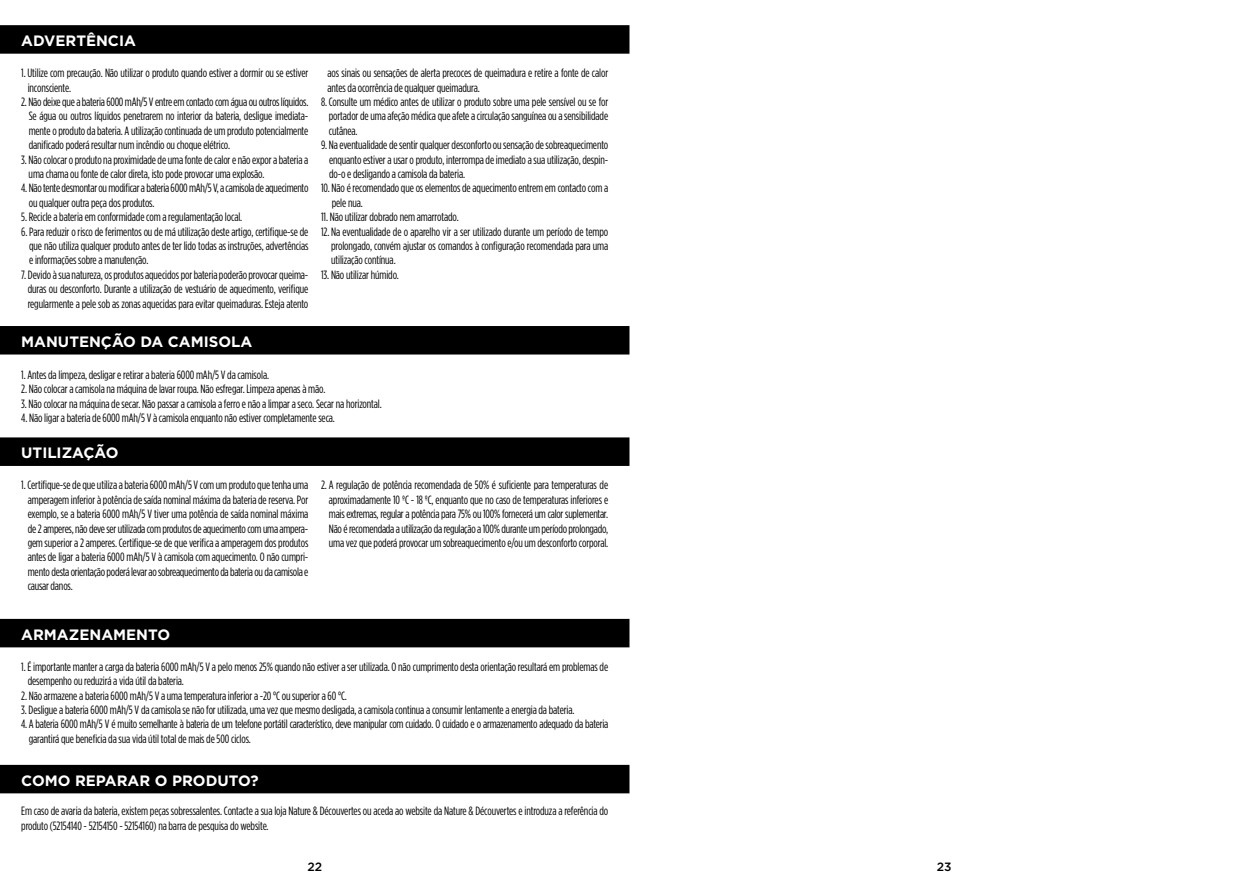
<style>
.page{position:relative;width:1259px;height:893px;background:#fff}
.page>*{position:absolute;margin:0;border:0;box-sizing:border-box;transform-origin:0 0}
.t1{font:700 15px "Gotham";color:#fff}
.t2{font:12px/14.4px "Gotham Condensed";letter-spacing:-.01em;color:#000}
.t3{font:500 12px "Gotham";color:#000}
</style>
<div class="page">
<div style="left:0;top:25px;width:629px;height:29px;background:#000"></div>
<div style="left:0;top:326px;width:629px;height:28px;background:#000"></div>
<div style="left:0;top:437px;width:629px;height:29px;background:#000"></div>
<div style="left:0;top:619px;width:629px;height:28px;background:#000"></div>
<div style="left:0;top:765px;width:629px;height:28px;background:#000"></div>
<p class="t1" style="left:21px;top:31px;width:116px">ADVERTÊNCIA</p>
<p class="t2" style="left:28px;top:66px;width:282px;text-indent:-6px">1. Utilize com precaução. Não utilizar o produto quando estiver a dormir ou se estiver inconsciente.</p>
<p class="t2" style="left:29px;top:94px;width:281px;text-align:justify;text-indent:-7px">2. Não deixe que a bateria 6000 mAh/5 V entre em contacto com água ou outros líquidos.<br>Se água ou outros líquidos penetrarem no interior da bateria, desligue imediata&shy;mente o produto da bateria. A utilização continuada de um produto potencialmente danificado poderá resultar num incêndio ou choque elétrico.</p>
<p class="t2" style="left:29px;top:152px;width:281px;text-indent:-7px">3. Não colocar o produto na proximidade de uma fonte de calor e não expor a bateria a uma chama ou fonte de calor direta, isto pode provocar uma explosão.</p>
<p class="t2" style="left:29px;top:181px;width:281px;text-indent:-8px">4. Não tente desmontar ou modificar a bateria 6000 mAh/5 V, a camisola de aquecimento ou qualquer outra peça dos produtos.</p>
<p class="t2" style="left:21px;top:210px;width:222px">5. Recicle a bateria em conformidade com a regulamentação local.</p>
<p class="t2" style="left:29px;top:224px;width:281px;text-align:justify;text-indent:-8px">6. Para reduzir o risco de ferimentos ou de má utilização deste artigo, certifique-se de que não utiliza qualquer produto antes de ter lido todas as instruções, advertências e informações sobre a manutenção.</p>
<p class="t2" style="left:21px;top:267px;width:289px;text-align:center">7. Devido à sua natureza, os produtos aquecidos por bateria poderão provocar queima&shy;duras ou desconforto. Durante a utilização de vestuário de aquecimento, verifique regularmente a pele sob as zonas aquecidas para evitar queimaduras. Esteja atento</p>
<p class="t1" style="left:21px;top:332px;width:232px">MANUTENÇÃO DA CAMISOLA</p>
<p class="t2" style="left:327px;top:66px;width:282px">aos sinais ou sensações de alerta precoces de queimadura e retire a fonte de calor antes da ocorrência de qualquer queimadura.</p>
<p class="t2" style="left:329px;top:94px;width:281px;text-align:justify;text-indent:-8px">8. Consulte um médico antes de utilizar o produto sobre uma pele sensível ou se for portador de uma afeção médica que afete a circulação sanguínea ou a sensibilidade cutânea.</p>
<p class="t2" style="left:329px;top:138px;width:281px;text-align:justify;text-indent:-8px">9. Na eventualidade de sentir qualquer desconforto ou sensação de sobreaquecimento enquanto estiver a usar o produto, interrompa de imediato a sua utilização, despin&shy;do-o e desligando a camisola da bateria.</p>
<p class="t2" style="left:332px;top:181px;width:278px;text-indent:-11px">10. Não é recomendado que os elementos de aquecimento entrem em contacto com a pele nua.</p>
<p class="t2" style="left:321px;top:210px;width:139px">11. Não utilizar dobrado nem amarrotado.</p>
<p class="t2" style="left:331px;top:224px;width:278px;text-align:justify;text-indent:-10px">12. Na eventualidade de o aparelho vir a ser utilizado durante um período de tempo prolongado, convém ajustar os comandos à configuração recomendada para uma utilização contínua.</p>
<p class="t2" style="left:321px;top:267px;width:79px">13. Não utilizar húmido.</p>
<p class="t2" style="left:21px;top:368px;width:249px">1. Antes da limpeza, desligar e retirar a bateria 6000 mAh/5 V da camisola.</p>
<p class="t2" style="left:21px;top:382px;width:306px">2. Não colocar a camisola na máquina de lavar roupa. Não esfregar. Limpeza apenas à mão.</p>
<p class="t2" style="left:21px;top:396px;width:362px">3. Não colocar na máquina de secar. Não passar a camisola a ferro e não a limpar a seco. Secar na horizontal.</p>
<p class="t2" style="left:21px;top:411px;width:315px">4. Não ligar a bateria de 6000 mAh/5 V à camisola enquanto não estiver completamente seca.</p>
<p class="t1" style="left:21px;top:443px;width:99px">UTILIZAÇÃO</p>
<p class="t2" style="left:28px;top:478px;width:282px;text-align:justify;text-indent:-6px">1. Certifique-se de que utiliza a bateria 6000 mAh/5 V com um produto que tenha uma amperagem inferior à potência de saída nominal máxima da bateria de reserva. Por exemplo, se a bateria 6000 mAh/5 V tiver uma potência de saída nominal máxima de 2 amperes, não deve ser utilizada com produtos de aquecimento com uma ampera&shy;gem superior a 2 amperes. Certifique-se de que verifica a amperagem dos produtos antes de ligar a bateria 6000 mAh/5 V à camisola com aquecimento. O não cumpri&shy;mento desta orientação poderá levar ao sobreaquecimento da bateria ou da camisola e causar danos.</p>
<p class="t2" style="left:329px;top:478px;width:281px;text-align:justify;text-indent:-8px">2. A regulação de potência recomendada de 50% é suficiente para temperaturas de aproximadamente 10 ºC - 18 ºC, enquanto que no caso de temperaturas inferiores e mais extremas, regular a potência para 75% ou 100% fornecerá um calor suplementar.<br>Não é recomendada a utilização da regulação a 100% durante um período prolongado, uma vez que poderá provocar um sobreaquecimento e/ou um desconforto corporal.</p>
<p class="t1" style="left:21px;top:624px;width:150px">ARMAZENAMENTO</p>
<p class="t2" style="left:28px;top:659px;width:582px;text-indent:-6px">1. É importante manter a carga da bateria 6000 mAh/5 V a pelo menos 25% quando não estiver a ser utilizada. O não cumprimento desta orientação resultará em problemas de desempenho ou reduzirá a vida útil da bateria.</p>
<p class="t2" style="left:21px;top:688px;width:327px">2. Não armazene a bateria 6000 mAh/5 V a uma temperatura inferior a -20 °C ou superior a 60 °C.</p>
<p class="t2" style="left:21px;top:703px;width:555px">3. Desligue a bateria 6000 mAh/5 V da camisola se não for utilizada, uma vez que mesmo desligada, a camisola continua a consumir lentamente a energia da bateria.</p>
<p class="t2" style="left:29px;top:717px;width:581px;text-indent:-8px">4. A bateria 6000 mAh/5 V é muito semelhante à bateria de um telefone portátil característico, deve manipular com cuidado. O cuidado e o armazenamento adequado da bateria garantirá que beneficia da sua vida útil total de mais de 500 ciclos.</p>
<p class="t1" style="left:21px;top:770px;width:239px">COMO REPARAR O PRODUTO?</p>
<p class="t2" style="left:21px;top:804px;width:588px">Em caso de avaria da bateria, existem peças sobressalentes. Contacte a sua loja Nature &amp; Découvertes ou aceda ao website da Nature &amp; Découvertes e introduza a referência do produto (52154140 - 52154150 - 52154160) na barra de pesquisa do website.</p>
<p class="t3" style="left:307px;top:859px;width:16px">22</p>
<p class="t3" style="left:937px;top:859px;width:16px">23</p>
</div>
